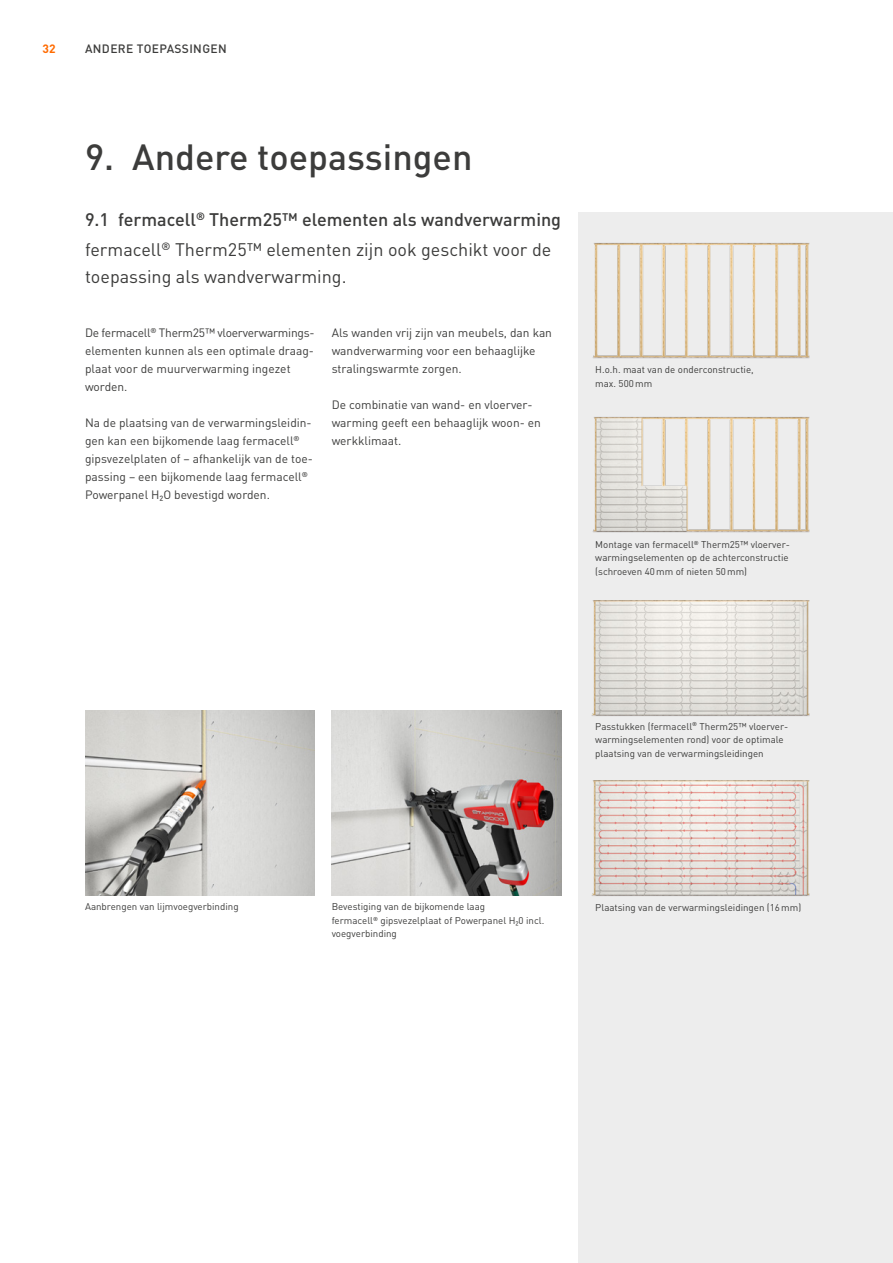
<style>
.page{position:relative;width:893px;height:1263px;background:#fff}
.page>*{position:absolute;margin:0;border:0;box-sizing:border-box;transform-origin:0 0}
.Seitenheadline{font:500 36px "DIN Pro";color:#3c3c3b}
.Introtext{font:18px/27px "DIN Pro";color:#3c3c3b}
.Subheadline{font:500 18px "DIN Pro";color:#3c3c3b}
.Copytext{font:12px/18px "DIN Pro";color:#3c3c3b}
.Rubrizierung{font:500 12px "DIN Pro";letter-spacing:.03em;color:#3c3c3b}
.t1{font:700 12px "DIN Pro";color:#ff6b00}
.BU{font:9.75px/13.5px "DIN Pro";color:#3c3c3b}
</style>
<div class="page">
<div style="left:578px;top:213px;width:315px;height:1050px;background:#ededed"></div>
<img style="left:592px;top:243px;width:218px;height:116px">
<img style="left:592px;top:417px;width:218px;height:116px">
<img style="left:591px;top:600px;width:219px;height:116px">
<img style="left:591px;top:780px;width:219px;height:116px">
<img style="left:85px;top:710px;width:230px;height:185px">
<img style="left:332px;top:710px;width:229px;height:185px">
<p class="t1" style="left:43px;top:38px;width:15px">32</p>
<p class="Rubrizierung" style="left:85px;top:39px;width:143px">ANDERE TOEPASSINGEN</p>
<p class="Seitenheadline" style="left:85px;top:128px;width:389px">9. Andere toepassingen</p>
<p class="Subheadline" style="left:85px;top:205px;width:478px">9.1 fermacell<sup>®</sup> Therm25™ elementen als wandverwarming</p>
<p class="Introtext" style="left:85px;top:234px;width:468px">fermacell<sup>®</sup> Therm25™ elementen zijn ook geschikt voor de toepassing als wandverwarming.</p>
<p class="Copytext" style="left:85px;top:322px;width:231px">De fermacell<sup>®</sup> Therm25™ vloerverwarmings&shy;elementen kunnen als een optimale draag&shy;plaat voor de muurverwarming ingezet worden.</p>
<p class="Copytext" style="left:85px;top:412px;width:229px">Na de plaatsing van de verwarmingsleidin&shy;gen kan een bijkomende laag fermacell<sup>® </sup>gipsvezelplaten of – afhankelijk van de toe&shy;passing – een bijkomende laag fermacell<sup>® </sup>Powerpanel H₂O bevestigd worden.</p>
<p class="Copytext" style="left:332px;top:322px;width:222px">Als wanden vrij zijn van meubels, dan kan wandverwarming voor een behaaglijke stralingswarmte zorgen.</p>
<p class="Copytext" style="left:332px;top:394px;width:211px">De combinatie van wand- en vloerver&shy;warming geeft een behaaglijk woon- en werkklimaat.</p>
<p class="BU" style="left:595px;top:362px;width:160px">H.o.h. maat van de onderconstructie, max. 500mm</p>
<p class="BU" style="left:595px;top:536px;width:196px">Montage van fermacell<sup>®</sup> Therm25™ vloerver&shy;warmingselementen op de achterconstructie (schroeven 40mm of nieten 50mm)</p>
<p class="BU" style="left:595px;top:718px;width:194px">Passtukken (fermacell<sup>®</sup> Therm25™ vloerver&shy;warmingselementen rond) voor de optimale plaatsing van de verwarmingsleidingen</p>
<p class="BU" style="left:85px;top:899px;width:155px">Aanbrengen van lijmvoegverbinding</p>
<p class="BU" style="left:332px;top:899px;width:155px">Bevestiging van de bijkomende laag</p>
<p class="BU" style="left:595px;top:900px;width:207px">Plaatsing van de verwarmingsleidingen (16mm)</p>
<p class="BU" style="left:332px;top:913px;width:214px">fermacell<sup>®</sup> gipsvezelplaat of Powerpanel H₂0 incl. voegverbinding</p>
</div>
